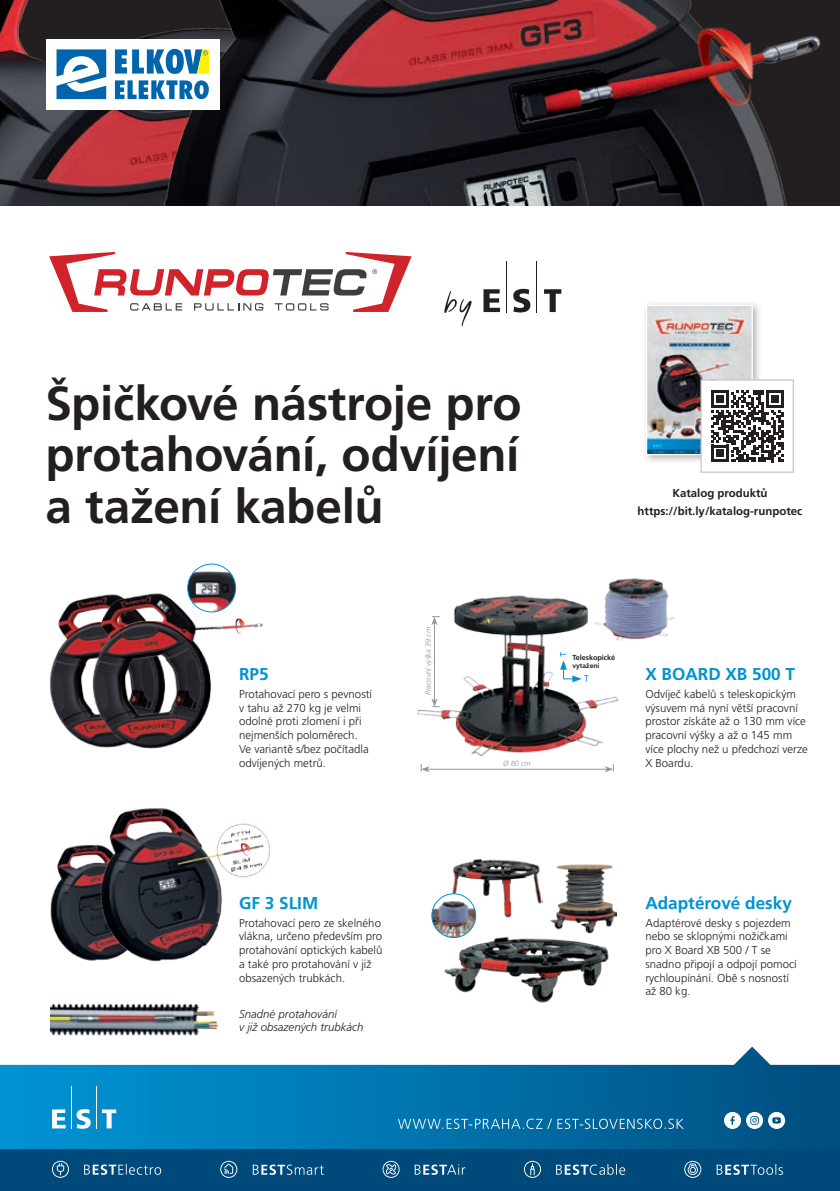
<style>
.page{position:relative;width:840px;height:1191px;background:#fff}
.page>*{position:absolute;margin:0;border:0;box-sizing:border-box;transform-origin:0 0}
.t1{font:700 47.8px/51.4px "Frutiger LT Pro";letter-spacing:-.01em;color:#231f20;text-align:justify}
.t2{font:700 17.2px "Frutiger LT Pro";color:#0092d1}
.t3{font:300 11.4px/13.8px "Frutiger LT Pro";color:#231f20}
.t4{font:700 11.4px/18.2px "Frutiger LT Pro";color:#231f20;text-align:center}
.t5{font:italic 300 11.4px/13.8px "Frutiger LT Pro";color:#231f20}
.t6{font:italic 300 7.4px "Frutiger LT Pro";color:#939598}
.t7{font:700 7.2px "Frutiger LT Pro";color:#231f20}
.t8{font:700 6.8px "Frutiger LT Pro";color:#231f20}
</style>
<div class="page">
<svg style="left:483px;top:289px;width:16px;height:23px"></svg>
<svg style="left:513px;top:289px;width:17px;height:23px"></svg>
<svg style="left:544px;top:289px;width:17px;height:23px"></svg>
<hr style="left:506px;top:261px;width:1px;height:51px;background:#231f20">
<hr style="left:536px;top:261px;width:1px;height:51px;background:#231f20">
<svg style="left:444px;top:291px;width:27px;height:35px"></svg>
<img style="left:0;top:0;width:154px;height:205px">
<img style="left:154px;top:0;width:672px;height:205px">
<div style="left:641px;top:300px;width:120px;height:164px;background:#231f20;opacity:.34"></div>
<img style="left:647px;top:307px;width:103px;height:146px">
<div style="left:645px;top:305px;width:107px;height:150px;border:1px solid #fff"></div>
<div style="left:700px;top:380px;width:92px;height:92px;background:#fff"></div>
<svg style="left:711px;top:390px;width:71px;height:72px"></svg>
<div style="left:700px;top:379px;width:93px;height:94px;border:1px solid #c7c8ca"></div>
<svg style="left:49px;top:252px;width:362px;height:60px"></svg>
<svg style="left:0;top:1046px;width:839px;height:103px"></svg>
<svg style="left:398px;top:1118px;width:285px;height:11px;background:#3186b2"></svg>
<div style="left:0;top:1149px;width:839px;height:42px;background:#004a7b"></div>
<svg style="left:84px;top:1163px;width:77px;height:11px"></svg>
<svg style="left:52px;top:1160px;width:17px;height:17px"></svg>
<svg style="left:253px;top:1164px;width:70px;height:10px"></svg>
<svg style="left:220px;top:1160px;width:17px;height:17px"></svg>
<svg style="left:414px;top:1164px;width:51px;height:10px"></svg>
<svg style="left:382px;top:1160px;width:17px;height:17px"></svg>
<svg style="left:556px;top:1164px;width:69px;height:10px"></svg>
<svg style="left:524px;top:1160px;width:16px;height:17px"></svg>
<svg style="left:716px;top:1164px;width:66px;height:10px"></svg>
<svg style="left:684px;top:1160px;width:17px;height:17px"></svg>
<svg style="left:52px;top:1109px;width:14px;height:19px"></svg>
<svg style="left:76px;top:1109px;width:15px;height:19px"></svg>
<svg style="left:102px;top:1109px;width:14px;height:19px"></svg>
<hr style="left:71px;top:1085px;width:1px;height:43px;background:#fff">
<hr style="left:96px;top:1085px;width:1px;height:43px;background:#fff">
<svg style="left:723px;top:1111px;width:61px;height:18px"></svg>
<img style="left:50px;top:598px;width:34px;height:144px">
<img style="left:84px;top:592px;width:179px;height:157px">
<img style="left:188px;top:564px;width:47px;height:48px;border-radius:24px">
<div style="left:187px;top:563px;width:49px;height:49px;border:1px solid #0092d1;border-radius:50%"></div>
<img style="left:50px;top:844px;width:49px;height:117px">
<img style="left:99px;top:808px;width:171px;height:154px">
<img style="left:50px;top:1003px;width:169px;height:32px">
<img style="left:607px;top:578px;width:68px;height:63px">
<img style="left:417px;top:593px;width:202px;height:163px">
<hr style="left:427px;top:769px;width:179px;height:1px;background:#939598">
<svg style="left:420px;top:764px;width:9px;height:8px"></svg>
<svg style="left:604px;top:764px;width:9px;height:8px"></svg>
<hr style="left:434px;top:623px;width:1px;height:77px;background:#939598">
<svg style="left:431px;top:616px;width:8px;height:9px"></svg>
<svg style="left:431px;top:698px;width:8px;height:9px"></svg>
<img style="left:452px;top:859px;width:90px;height:58px">
<img style="left:550px;top:864px;width:66px;height:69px">
<img style="left:444px;top:933px;width:165px;height:70px">
<svg style="left:431px;top:893px;width:44px;height:44px"></svg>
<img style="left:431px;top:900px;width:44px;height:37px">
<div style="left:431px;top:893px;width:45px;height:45px;border:1px solid #0092d1;border-radius:50%"></div>
<div style="left:46px;top:40px;width:174px;height:70px;background:#fff"></div>
<svg style="left:56px;top:49px;width:50px;height:50px"></svg>
<svg style="left:115px;top:80px;width:94px;height:19px"></svg>
<svg style="left:115px;top:49px;width:94px;height:25px"></svg>
<h1 class="t1" style="left:45px;top:377px;width:477px">Špičkové nástroje pro protahování, odvíjení a tažení kabelů</h1>
<h2 class="t2" style="left:239px;top:664px;width:31px">RP5</h2>
<p class="t3" style="left:239px;top:687px;width:134px">Protahovací pero s pevností v tahu až 270 kg je velmi odolné proti zlomení i při nejmenších poloměrech.<br>Ve variantě s/bez počítadla odvíjených metrů.</p>
<p class="t6" style="left:423px;top:695px;width:69px;rotate:-90deg">Pracovní výška 39 cm</p>
<p class="t6" style="left:503px;top:758px;width:29px">Ø 80 cm</p>
<p class="t4" style="left:637px;top:484px;width:166px">Katalog produktů https://bit.ly/katalog-runpotec</p>
<p class="t7" style="left:572px;top:653px;width:44px">Teleskopické</p>
<p class="t8" style="left:572px;top:661px;width:28px">vytažení</p>
<h2 class="t2" style="left:645px;top:664px;width:151px">X BOARD XB 500 T</h2>
<p class="t3" style="left:645px;top:687px;width:164px">Odvíječ kabelů s teleskopickým výsuvem má nyní větší pracovní prostor získáte až o 130 mm více pracovní výšky a až o 145 mm více plochy než u předchozí verze<br>X Boardu.</p>
<h2 class="t2" style="left:239px;top:893px;width:81px">GF 3 SLIM</h2>
<p class="t3" style="left:239px;top:916px;width:145px">Protahovací pero ze skelného vlákna, určeno především pro protahování optických kabelů a také pro protahování v již obsazených trubkách.</p>
<p class="t5" style="left:239px;top:1007px;width:126px">Snadné protahování<br>v již obsazených trubkách</p>
<h2 class="t2" style="left:645px;top:893px;width:148px">Adaptérové desky</h2>
<p class="t3" style="left:645px;top:916px;width:153px">Adaptérové desky s pojezdem nebo se sklopnými nožičkami pro X Board XB 500 / T se snadno připojí a odpojí pomocí rychloupínání. Obě s nosností až 80 kg.</p>
</div>
